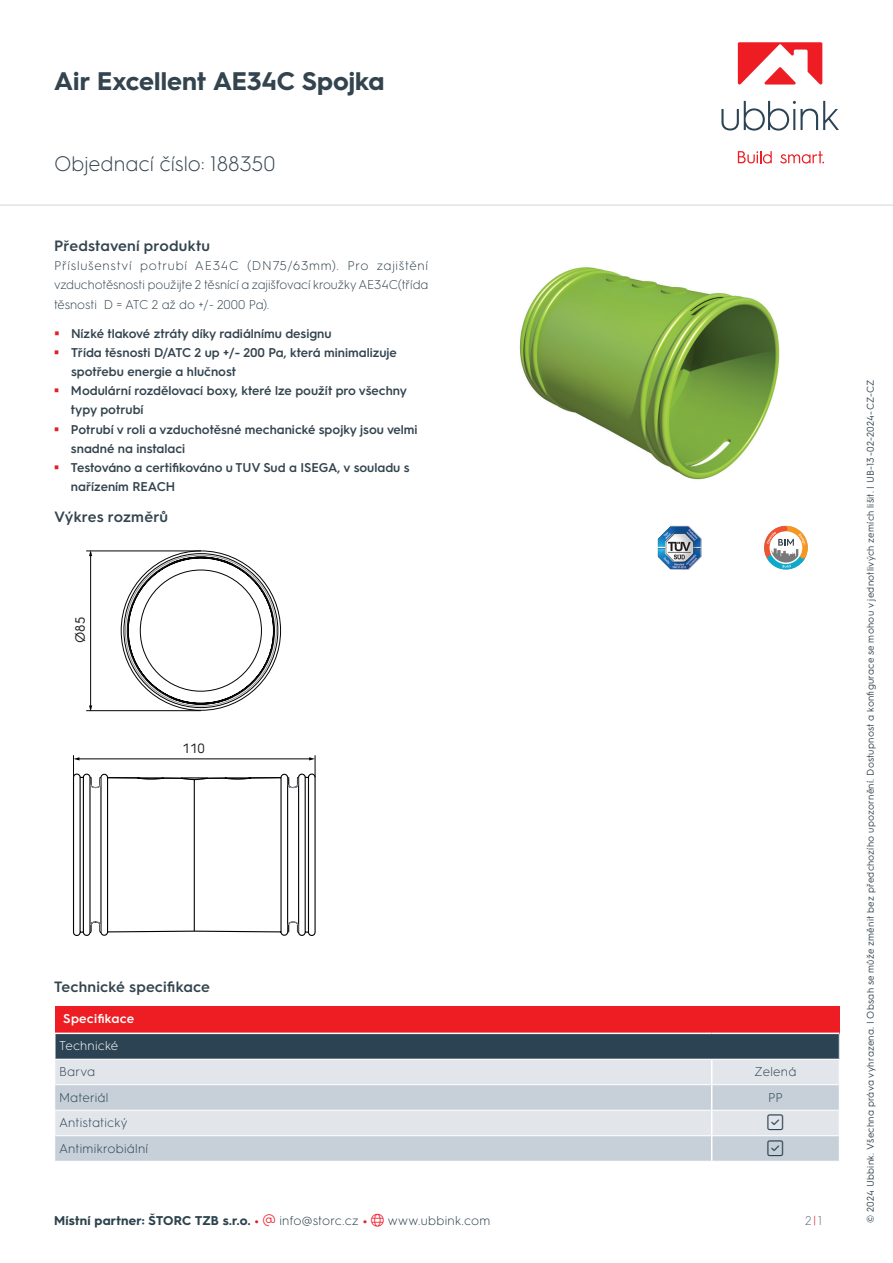
<style>
.page{position:relative;width:893px;height:1263px;background:#fff}
.page>*{position:absolute;margin:0;border:0;box-sizing:border-box;transform-origin:0 0}
.t1{font:700 25.5px "HGS3";letter-spacing:.005em;color:#33444f}
.t2{font:300 21px "HGS3";color:#33444f}
.t3{font:300 18px "Font Awesome 6 Pro";color:#2c4354}
.t4{font:600 15px "HGS3";letter-spacing:.01em;color:#33444f}
.t5{font:13.5px "HGS3";color:#211d1e}
.t6{font:600 12.75px/19.2px "HGS3";color:#33444f}
.t7{font:300 12.75px/19.2px "HGS3";color:#33444f;text-align:justify}
.t8{font:700 12.75px "HGS3";letter-spacing:.015em;color:#2c424c}
.t9{font:300 12.75px "HGS3";letter-spacing:.015em;color:#2c4354}
.t10{font:600 12.75px "HGS3";letter-spacing:.015em;color:#fff}
.t11{font:300 12.75px "HGS3";letter-spacing:.01em;color:#fff}
.t12{font:300 12.75px "HGS3";color:#66737c}
.t13{font:9.75px "HGS3";letter-spacing:.03em;color:#33444f}
.s1{color:#e31e25}
.s2{color:#ee1f2d}
.s3{font-weight:300}
</style>
<div class="page">
<div style="left:55px;top:1006px;width:784px;height:27px;background:#ee1d23"></div>
<div style="left:55px;top:1033px;width:784px;height:26px;background:#2c4354"></div>
<div style="left:55px;top:1060px;width:784px;height:24px;background:#e2e6eb"></div>
<svg style="left:55px;top:1085px;width:784px;height:76px;fill:#c7d0d9"></svg>
<hr style="left:54px;top:1032px;width:658px;height:2px;background:#fff">
<hr style="left:712px;top:1032px;width:127px;height:2px;background:#fff">
<hr style="left:54px;top:1034px;width:2px;height:25px;background:#fff">
<hr style="left:55px;top:1110px;width:657px;height:1px;background:#fff">
<hr style="left:712px;top:1110px;width:127px;height:1px;background:#fff">
<hr style="left:55px;top:1135px;width:657px;height:1px;background:#fff">
<hr style="left:712px;top:1135px;width:127px;height:1px;background:#fff">
<svg style="left:711px;top:1060px;width:1px;height:101px"></svg>
<svg style="left:839px;top:1034px;width:1px;height:25px"></svg>
<svg style="left:764px;top:525px;width:44px;height:45px"></svg>
<img style="left:658px;top:526px;width:43px;height:44px">
<img style="left:519px;top:267px;width:261px;height:213px">
<hr style="left:90px;top:555px;width:1px;height:152px;background:#040503">
<svg style="left:89px;top:705px;width:3px;height:5px"></svg>
<svg style="left:89px;top:550px;width:3px;height:6px"></svg>
<hr style="left:86px;top:710px;width:115px;height:1px;background:#040503">
<hr style="left:86px;top:551px;width:115px;height:1px;background:#040503">
<svg style="left:73px;top:755px;width:243px;height:181px"></svg>
<svg style="left:120px;top:550px;width:161px;height:161px"></svg>
<hr style="left:0;top:204px;width:893px;height:2px;background:#e1e4e6">
<svg style="left:721px;top:101px;width:118px;height:30px"></svg>
<svg style="left:738px;top:151px;width:34px;height:13px"></svg>
<svg style="left:780px;top:151px;width:44px;height:13px"></svg>
<svg style="left:738px;top:42px;width:84px;height:43px"></svg>
<svg style="left:768px;top:1115px;width:15px;height:15px"></svg>
<svg style="left:768px;top:1140px;width:15px;height:16px"></svg>
<h1 class="t1" style="left:54px;top:63px;width:332px">Air Excellent AE34C Spojka</h1>
<h2 class="t2" style="left:54px;top:150px;width:223px">Objednací číslo: 188350</h2>
<p class="t4" style="left:54px;top:235px;width:157px">Představení produktu</p>
<p class="t7" style="left:54px;top:255px;width:376px">Příslušenství potrubí AE34C (DN75/63mm). Pro zajištění vzduchotěsnosti použijte 2 těsnící a zajišťovací kroužky AE34C(třída těsnosti D = ATC 2 až do +/- 2000 Pa).</p>
<p class="t6" style="left:71px;top:323px;width:348px">Nízké tlakové ztráty díky radiálnímu designu<br>Třída těsnosti D/ATC 2 up +/- 200 Pa, která minimalizuje spotřebu energie a hlučnost<br>Modulární rozdělovací boxy, které lze použít pro všechny typy potrubí<br>Potrubí v roli a vzduchotěsné mechanické spojky jsou velmi snadné na instalaci<br>Testováno a certifikováno u TUV Sud a ISEGA, v souladu s nařízením REACH</p>
<p class="t4" style="left:54px;top:506px;width:116px">Výkres rozměrů</p>
<p class="t5" style="left:71px;top:643px;width:28px;rotate:-90deg">Ø85</p>
<p class="t5" style="left:183px;top:738px;width:24px">110</p>
<p class="t4" style="left:54px;top:976px;width:158px">Technické specifikace</p>
<p class="t10" style="left:63px;top:1010px;width:73px">Specifikace</p>
<p class="t11" style="left:59px;top:1037px;width:61px">Technické</p>
<p class="t9" style="left:59px;top:1063px;width:38px">Barva</p>
<p class="t9" style="left:755px;top:1063px;width:43px">Zelená</p>
<p class="t9" style="left:59px;top:1088px;width:51px">Materiál</p>
<p class="t9" style="left:768px;top:1088px;width:16px">PP</p>
<p class="t9" style="left:59px;top:1114px;width:70px">Antistatický</p>
<h3 class="t3" style="left:768px;top:1113px;width:17px">▲❑◆</h3>
<p class="t9" style="left:59px;top:1139px;width:91px">Antimikrobiální</p>
<h3 class="t3" style="left:768px;top:1139px;width:17px">▲❑◆</h3>
<p class="t8" style="left:54px;top:1211px;width:438px">Místní partner: ŠTORC TZB s.r.o. <span class="s1">•</span> <span class="s2">▼</span> <span class="s3">info@storc.cz</span> <span class="s1">•</span> <span class="s2">●□</span> <span class="s3">www.ubbink.com</span></p>
<p class="t12" style="left:805px;top:1211px;width:18px">2<span class="s1">|</span>1</p>
<p class="t13" style="left:864px;top:1222px;width:845px;rotate:-90deg">© 2024 Ubbink. Všechna práva vyhrazena. | Obsah se může změnit bez předchozího upozornění. Dostupnost a konfigurace se mohou v jednotlivých zemích lišit. | UB-13-02-2024-CZ-CZ</p>
</div>
